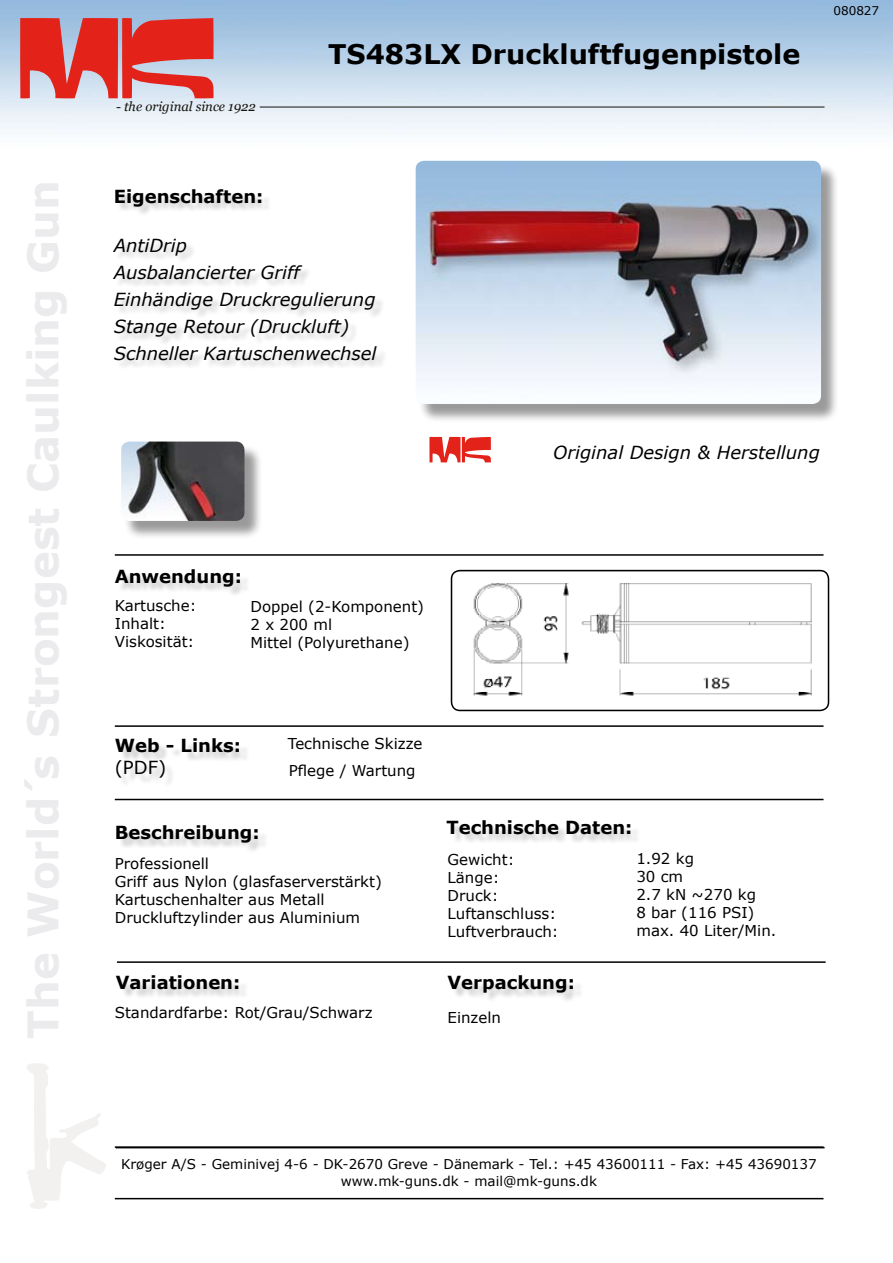
<style>
.page{position:relative;width:893px;height:1263px;background:#fff}
.page>*{position:absolute;margin:0;border:0;box-sizing:border-box;transform-origin:0 0}
.t1{font:700 27px "Verdana";color:#000}
.t2{font:italic 18px/27px "Verdana";color:#000}
.t3{font:700 18px "Verdana";color:#000}
.t4{font:18px "Verdana";color:#000}
.t5{font:15px/18px "Verdana";color:#000}
.t6{font:13.5px/16.2px "Verdana";color:#000;text-align:center}
.t7{font:italic 13.05px "Georgia";color:#15120a}
.t8{font:12px "Verdana";color:#000}
</style>
<div class="page">
<svg style="left:27px;top:1063px;width:79px;height:146px"></svg>
<svg style="left:20px;top:18px;width:194px;height:81px;background:#d95959"></svg>
<hr style="left:260px;top:107px;width:564px;height:1px;background:#15120a">
<div style="left:118px;top:828px;width:151px;height:25px;background:#000;opacity:.2"></div>
<div style="left:118px;top:977px;width:131px;height:22px;background:#000;opacity:.2"></div>
<div style="left:450px;top:977px;width:133px;height:26px;background:#000;opacity:.2"></div>
<hr style="left:115px;top:554px;width:708px;height:2px;background:#000">
<hr style="left:115px;top:799px;width:708px;height:1px;background:#000">
<hr style="left:117px;top:961px;width:709px;height:2px;background:#000">
<hr style="left:115px;top:1198px;width:708px;height:1px;background:#000">
<hr style="left:116px;top:1147px;width:709px;height:1px;background:#000">
<div style="left:117px;top:571px;width:133px;height:26px;background:#000;opacity:.2"></div>
<hr style="left:115px;top:1146px;width:708px;height:2px;background:#000">
<div style="left:448px;top:822px;width:193px;height:22px;background:#000;opacity:.2"></div>
<div style="left:115px;top:191px;width:272px;height:179px;background:#000;opacity:.2"></div>
<svg style="left:429px;top:437px;width:62px;height:25px"></svg>
<div style="left:117px;top:741px;width:133px;height:47px;background:#000;opacity:.2"></div>
<hr style="left:115px;top:725px;width:708px;height:2px;background:#000">
<div style="left:123px;top:444px;width:140px;height:95px;background:#000;opacity:.4"></div>
<img style="left:121px;top:441px;width:123px;height:80px">
<img style="left:451px;top:571px;width:377px;height:139px">
<div style="left:451px;top:570px;width:378px;height:141px;border:2px solid #000;border-radius:9px"></div>
<div style="left:418px;top:163px;width:422px;height:260px;background:#000;opacity:.4"></div>
<img style="left:416px;top:161px;width:405px;height:243px">
<p class="t7" style="left:116px;top:99px;width:141px">- the original since 1922</p>
<h1 class="t1" style="left:328px;top:37px;width:474px">TS483LX Druckluftfugenpistole</h1>
<p class="t3" style="left:114px;top:185px;width:151px">Eigenschaften:</p>
<p class="t2" style="left:114px;top:231px;width:264px">AntiDrip<br>Ausbalancierter Griff<br>Einhändige Druckregulierung<br>Stange Retour (Druckluft)<br>Schneller Kartuschenwechsel</p>
<p class="t8" style="left:833px;top:3px;width:47px">080827</p>
<p class="t2" style="left:553px;top:439px;width:268px">Original Design &amp; Herstellung</p>
<p class="t3" style="left:115px;top:565px;width:129px">Anwendung:</p>
<p class="t5" style="left:115px;top:596px;width:83px">Kartusche:<br>Inhalt:<br>Viskosität:</p>
<p class="t5" style="left:251px;top:597px;width:175px">Doppel (2-Komponent)<br>2 x 200 ml<br>Mittel (Polyurethane)</p>
<p class="t3" style="left:115px;top:734px;width:128px">Web - Links:</p>
<p class="t4" style="left:115px;top:756px;width:53px">(PDF)</p>
<p class="t3" style="left:115px;top:821px;width:146px">Beschreibung:</p>
<p class="t5" style="left:288px;top:729px;width:136px;line-height:27px">Technische Skizze<br>Pflege / Wartung</p>
<p class="t5" style="left:115px;top:854px;width:268px">Professionell<br>Griff aus Nylon (glasfaserverstärkt)<br>Kartuschenhalter aus Metall<br>Druckluftzylinder aus Aluminium</p>
<p class="t3" style="left:446px;top:816px;width:187px">Technische Daten:</p>
<p class="t5" style="left:448px;top:850px;width:113px">Gewicht:<br>Länge:<br>Druck:<br>Luftanschluss:<br>Luftverbrauch:</p>
<p class="t5" style="left:636px;top:849px;width:141px">1.92 kg<br>30 cm<br>2.7 kN ~270 kg<br>8 bar (116 PSI) max. 40 Liter/Min.</p>
<p class="t3" style="left:116px;top:971px;width:126px">Variationen:</p>
<p class="t3" style="left:448px;top:971px;width:129px">Verpackung:</p>
<p class="t5" style="left:115px;top:1003px;width:259px">Standardfarbe: Rot/Grau/Schwarz</p>
<p class="t5" style="left:448px;top:1008px;width:55px">Einzeln</p>
<p class="t6" style="left:121px;top:1156px;width:697px">Krøger A/S - Geminivej 4-6 - DK-2670 Greve - Dänemark - Tel.: +45 43600111 - Fax: +45 43690137 www.mk-guns.dk - mail@mk-guns.dk</p>
</div>
